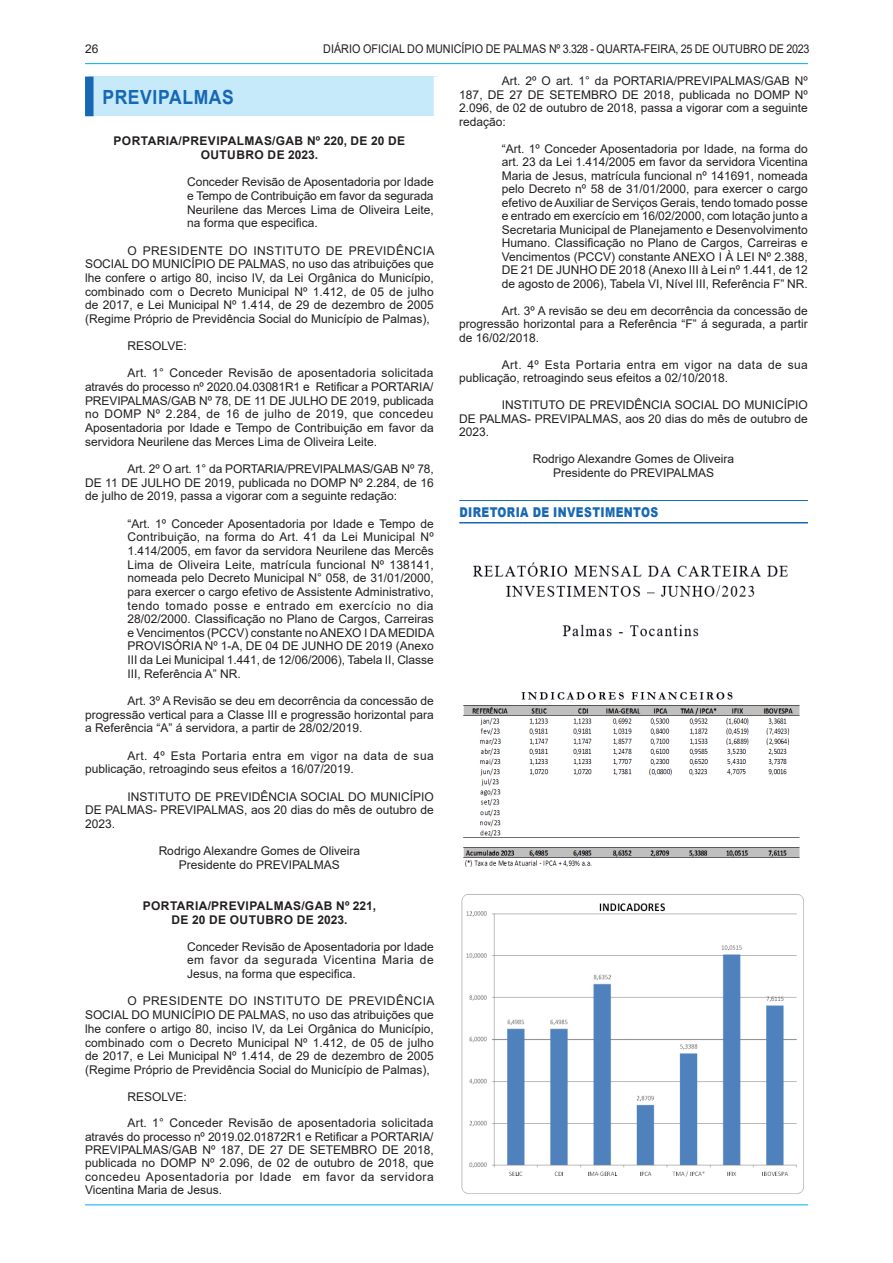
<style>
.page{position:relative;width:893px;height:1263px;background:#fff}
.page>*{position:absolute;margin:0;border:0;box-sizing:border-box;transform-origin:0 0}
.CHANCELA{font:700 19.5px "Arial";letter-spacing:.035em;color:#1768b4;scale:.9 1}
.SUBCHANCELAS{font:900 13.5px "Arial";letter-spacing:.035em;color:#1768b4;scale:.8 1}
.TEXTO{font:12px/13.6px "Arial";color:#231f20;text-align:justify}
.NUMERAÇÃO{font:12px/13.6px "Arial";color:#231f20;text-align:justify}
.EMENTA{font:12px/13.6px "Arial";color:#231f20;text-align:justify}
.ASSINATURA{font:12px "Arial";color:#231f20}
.TITULO{font:700 12px/13.6px "Arial";letter-spacing:.035em;color:#231f20;text-align:center}
.NUMERAÇÃO-2{font:12px "Arial";color:#231f20;scale:.9 1}
</style>
<div class="page">
<hr style="left:85px;top:63px;width:723px;height:1px;background:#00aeef">
<hr style="left:85px;top:1204px;width:723px;height:1px;background:#00aeef">
<div style="left:89px;top:77px;width:349px;height:39px;background:#c6eafa"></div>
<div style="left:85px;top:77px;width:9px;height:39px;background:#1768b4"></div>
<div style="left:434px;top:77px;width:8px;height:39px;background:#fff"></div>
<hr style="left:459px;top:500px;width:349px;height:1px;background:#1768b4">
<hr style="left:459px;top:522px;width:349px;height:1px;background:#1768b4">
<img style="left:473px;top:562px;width:315px;height:75px">
<img style="left:463px;top:692px;width:337px;height:175px">
<img style="left:461px;top:894px;width:343px;height:300px">
<p class="NUMERAÇÃO" style="left:85px;top:42px;width:15px">26</p>
<p class="NUMERAÇÃO-2" style="left:323px;top:40px;width:542px">DIÁRIO OFICIAL DO MUNICÍPIO DE PALMAS Nº 3.328 - QUARTA-FEIRA, 25 DE OUTUBRO DE 2023</p>
<p class="CHANCELA" style="left:102px;top:83px;width:148px">PREVIPALMAS</p>
<p class="TITULO" style="left:114px;top:134px;width:293px">PORTARIA/PREVIPALMAS/GAB Nº 220, DE 20 DE<br>OUTUBRO DE 2023.</p>
<p class="EMENTA" style="left:187px;top:175px;width:248px">Conceder Revisão de Aposentadoria por Idade e Tempo de Contribuição em favor da segurada Neurilene das Merces Lima de Oliveira Leite, na forma que especifica.</p>
<p class="TEXTO" style="left:85px;top:243px;width:351px;text-indent:43px">O PRESIDENTE DO INSTITUTO DE PREVIDÊNCIA SOCIAL DO MUNICÍPIO DE PALMAS, no uso das atribuições que lhe confere o artigo 80, inciso IV, da Lei Orgânica do Município, combinado com o Decreto Municipal Nº 1.412, de 05 de julho de 2017, e Lei Municipal Nº 1.414, de 29 de dezembro de 2005 (Regime Próprio de Previdência Social do Município de Palmas),</p>
<p class="TEXTO" style="left:128px;top:339px;width:61px">RESOLVE:</p>
<p class="TEXTO" style="left:85px;top:366px;width:350px;text-indent:43px">Art. 1° Conceder Revisão de aposentadoria solicitada através do processo nº 2020.04.03081R1 e Retificar a PORTARIA/ PREVIPALMAS/GAB Nº 78, DE 11 DE JULHO DE 2019, publicada no DOMP Nº 2.284, de 16 de julho de 2019, que concedeu Aposentadoria por Idade e Tempo de Contribuição em favor da servidora Neurilene das Merces Lima de Oliveira Leite.</p>
<p class="TEXTO" style="left:85px;top:462px;width:350px;text-indent:43px">Art. 2º O art. 1° da PORTARIA/PREVIPALMAS/GAB Nº 78, DE 11 DE JULHO DE 2019, publicada no DOMP Nº 2.284, de 16 de julho de 2019, passa a vigorar com a seguinte redação:</p>
<p class="NUMERAÇÃO" style="left:128px;top:516px;width:308px">“Art. 1º Conceder Aposentadoria por Idade e Tempo de Contribuição, na forma do Art. 41 da Lei Municipal Nº 1.414/2005, em favor da servidora Neurilene das Mercês Lima de Oliveira Leite, matrícula funcional Nº 138141, nomeada pelo Decreto Municipal N° 058, de 31/01/2000, para exercer o cargo efetivo de Assistente Administrativo, tendo tomado posse e entrado em exercício no dia 28/02/2000. Classificação no Plano de Cargos, Carreiras e Vencimentos (PCCV) constante no ANEXO I DA MEDIDA PROVISÓRIA Nº 1-A, DE 04 DE JUNHO DE 2019 (Anexo III da Lei Municipal 1.441, de 12/06/2006), Tabela II, Classe III, Referência A” NR.</p>
<p class="TEXTO" style="left:85px;top:694px;width:350px;text-indent:43px">Art. 3º A Revisão se deu em decorrência da concessão de progressão vertical para a Classe III e progressão horizontal para a Referência “A” á servidora, a partir de 28/02/2019.</p>
<p class="TEXTO" style="left:85px;top:748px;width:350px;text-indent:43px">Art. 4º Esta Portaria entra em vigor na data de sua publicação, retroagindo seus efeitos a 16/07/2019.</p>
<p class="TEXTO" style="left:85px;top:789px;width:350px;text-indent:43px">INSTITUTO DE PREVIDÊNCIA SOCIAL DO MUNICÍPIO DE PALMAS- PREVIPALMAS, aos 20 dias do mês de outubro de 2023.</p>
<p class="ASSINATURA" style="left:159px;top:843px;width:203px">Rodrigo Alexandre Gomes de Oliveira</p>
<p class="ASSINATURA" style="left:179px;top:856px;width:163px">Presidente do PREVIPALMAS</p>
<p class="TITULO" style="left:143px;top:899px;width:235px">PORTARIA/PREVIPALMAS/GAB Nº 221,</p>
<p class="TITULO" style="left:171px;top:912px;width:177px">DE 20 DE OUTUBRO DE 2023.</p>
<p class="EMENTA" style="left:187px;top:940px;width:248px">Conceder Revisão de Aposentadoria por Idade em favor da segurada Vicentina Maria de Jesus, na forma que especifica.</p>
<p class="TEXTO" style="left:85px;top:994px;width:351px;text-indent:43px">O PRESIDENTE DO INSTITUTO DE PREVIDÊNCIA SOCIAL DO MUNICÍPIO DE PALMAS, no uso das atribuições que lhe confere o artigo 80, inciso IV, da Lei Orgânica do Município, combinado com o Decreto Municipal Nº 1.412, de 05 de julho de 2017, e Lei Municipal Nº 1.414, de 29 de dezembro de 2005 (Regime Próprio de Previdência Social do Município de Palmas),</p>
<p class="TEXTO" style="left:128px;top:1090px;width:61px">RESOLVE:</p>
<p class="TEXTO" style="left:85px;top:1116px;width:350px;text-indent:43px">Art. 1° Conceder Revisão de aposentadoria solicitada através do processo nº 2019.02.01872R1 e Retificar a PORTARIA/ PREVIPALMAS/GAB Nº 187, DE 27 DE SETEMBRO DE 2018, publicada no DOMP Nº 2.096, de 02 de outubro de 2018, que concedeu Aposentadoria por Idade em favor da servidora Vicentina Maria de Jesus.</p>
<p class="TEXTO" style="left:459px;top:74px;width:350px;text-indent:43px">Art. 2º O art. 1° da PORTARIA/PREVIPALMAS/GAB Nº 187, DE 27 DE SETEMBRO DE 2018, publicada no DOMP Nº 2.096, de 02 de outubro de 2018, passa a vigorar com a seguinte redação:</p>
<p class="NUMERAÇÃO" style="left:502px;top:142px;width:308px">“Art. 1º Conceder Aposentadoria por Idade, na forma do art. 23 da Lei 1.414/2005 em favor da servidora Vicentina Maria de Jesus, matrícula funcional nº 141691, nomeada pelo Decreto nº 58 de 31/01/2000, para exercer o cargo efetivo de Auxiliar de Serviços Gerais, tendo tomado posse e entrado em exercício em 16/02/2000, com lotação junto a Secretaria Municipal de Planejamento e Desenvolvimento Humano. Classificação no Plano de Cargos, Carreiras e Vencimentos (PCCV) constante ANEXO I À LEI Nº 2.388, DE 21 DE JUNHO DE 2018 (Anexo III à Lei nº 1.441, de 12 de agosto de 2006), Tabela VI, Nível III, Referência F” NR.</p>
<p class="TEXTO" style="left:459px;top:304px;width:350px;text-indent:43px">Art. 3º A revisão se deu em decorrência da concessão de progressão horizontal para a Referência “F” á segurada, a partir de 16/02/2018.</p>
<p class="TEXTO" style="left:459px;top:358px;width:350px;text-indent:43px">Art. 4º Esta Portaria entra em vigor na data de sua publicação, retroagindo seus efeitos a 02/10/2018.</p>
<p class="TEXTO" style="left:459px;top:398px;width:350px;text-indent:43px">INSTITUTO DE PREVIDÊNCIA SOCIAL DO MUNICÍPIO DE PALMAS- PREVIPALMAS, aos 20 dias do mês de outubro de 2023.</p>
<p class="ASSINATURA" style="left:533px;top:451px;width:203px">Rodrigo Alexandre Gomes de Oliveira</p>
<p class="ASSINATURA" style="left:553px;top:464px;width:163px">Presidente do PREVIPALMAS</p>
<p class="SUBCHANCELAS" style="left:459px;top:502px;width:250px">DIRETORIA DE INVESTIMENTOS</p>
</div>
